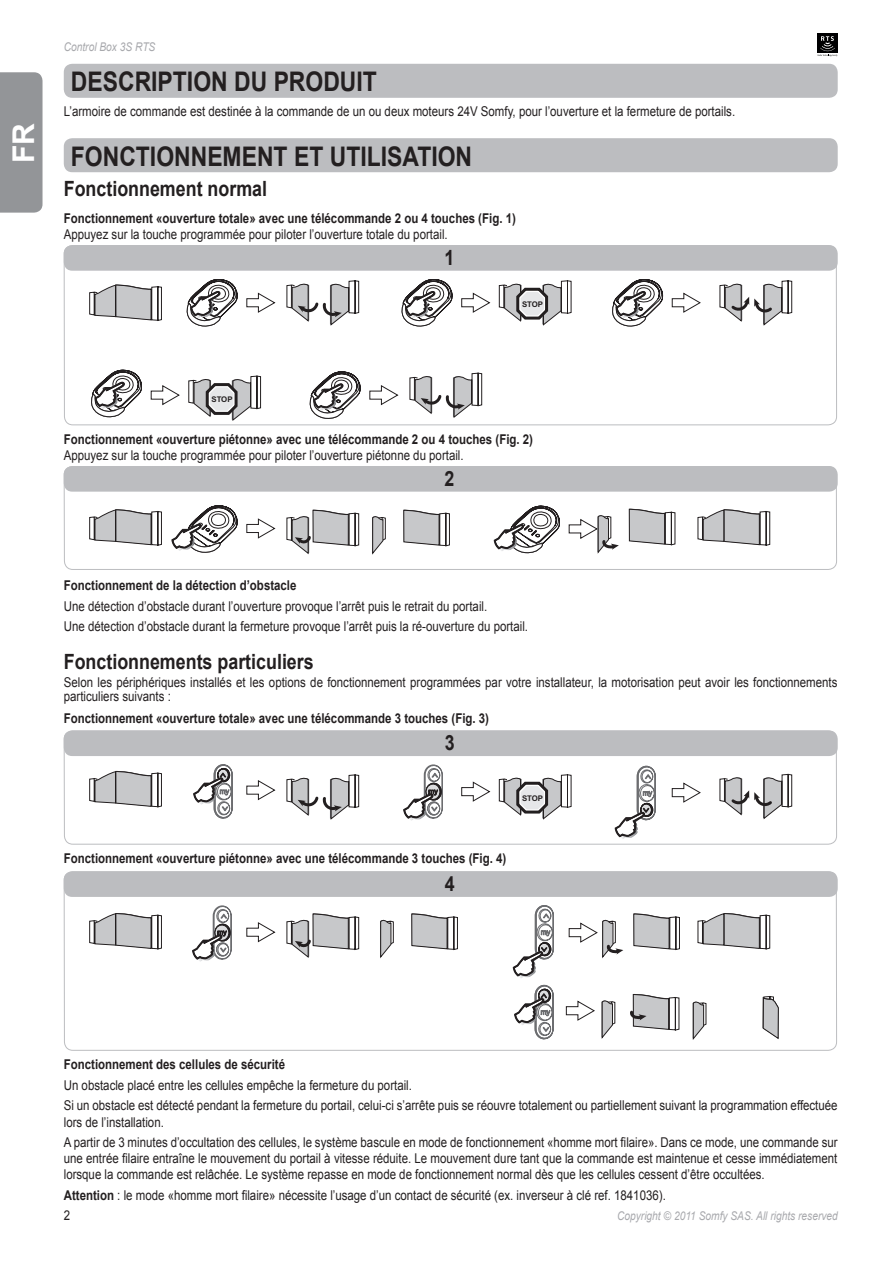
<style>
.page{position:relative;width:893px;height:1263px;background:#fff}
.page>*{position:absolute;margin:0;border:0;box-sizing:border-box;transform-origin:0 0}
.t1{font:700 30px "Arial";color:#fff}
.t2{font:700 27px "Arial";color:#231f20;scale:.85 1}
.t3{font:700 21px "Arial";color:#231f20;scale:.85 1}
.t4{font:13.5px/20.4px "Arial";color:#231f20;scale:.85 1}
.t5{font:700 13.5px "Arial";color:#231f20;scale:.85 1}
.t6{font:italic 12px "Arial";color:#a8a9ad;scale:.85 1}
.t7{font:700 7.8px "Arial";color:#231f20}
.s1{font-weight:700}
</style>
<div class="page">
<div style="left:0;top:72px;width:43px;height:141px;background:#939598"></div>
<div style="left:817px;top:33px;width:21px;height:20px;background:#000001"></div>
<svg style="left:818px;top:36px;width:19px;height:20px"></svg>
<div style="left:64px;top:138px;width:774px;height:34px;background:#bcbdc0;border-radius:9px"></div>
<div style="left:64px;top:64px;width:774px;height:34px;background:#bcbdc0;border-radius:9px"></div>
<div style="left:64px;top:245px;width:774px;height:26px;background:#bcbdc0;border-radius:9px"></div>
<div style="left:64px;top:245px;width:773px;height:180px;border:1px solid #bcbdc0;border-radius:9px"></div>
<svg style="left:246px;top:292px;width:29px;height:21px"></svg>
<svg style="left:89px;top:279px;width:149px;height:48px"></svg>
<svg style="left:461px;top:292px;width:29px;height:21px"></svg>
<svg style="left:401px;top:279px;width:52px;height:48px"></svg>
<svg style="left:672px;top:292px;width:29px;height:21px"></svg>
<svg style="left:612px;top:279px;width:51px;height:48px"></svg>
<svg style="left:499px;top:280px;width:73px;height:46px"></svg>
<svg style="left:151px;top:385px;width:29px;height:20px"></svg>
<svg style="left:91px;top:369px;width:51px;height:49px"></svg>
<svg style="left:188px;top:375px;width:73px;height:46px"></svg>
<svg style="left:719px;top:280px;width:73px;height:46px"></svg>
<svg style="left:286px;top:280px;width:74px;height:46px"></svg>
<svg style="left:369px;top:385px;width:29px;height:20px"></svg>
<svg style="left:309px;top:371px;width:52px;height:48px"></svg>
<svg style="left:409px;top:372px;width:74px;height:46px"></svg>
<div style="left:64px;top:730px;width:774px;height:26px;background:#bcbdc0;border-radius:9px"></div>
<div style="left:64px;top:730px;width:773px;height:114px;border:1px solid #bcbdc0;border-radius:9px"></div>
<svg style="left:246px;top:780px;width:29px;height:20px"></svg>
<svg style="left:89px;top:770px;width:73px;height:38px"></svg>
<svg style="left:461px;top:781px;width:29px;height:21px"></svg>
<svg style="left:672px;top:782px;width:29px;height:21px"></svg>
<svg style="left:499px;top:774px;width:73px;height:46px"></svg>
<svg style="left:719px;top:773px;width:73px;height:47px"></svg>
<svg style="left:286px;top:774px;width:74px;height:46px"></svg>
<svg style="left:194px;top:764px;width:39px;height:55px"></svg>
<svg style="left:404px;top:764px;width:39px;height:57px"></svg>
<svg style="left:615px;top:766px;width:41px;height:73px"></svg>
<div style="left:64px;top:871px;width:774px;height:26px;background:#bcbdc0;border-radius:9px"></div>
<div style="left:64px;top:871px;width:773px;height:180px;border:1px solid #bcbdc0;border-radius:9px"></div>
<svg style="left:246px;top:922px;width:29px;height:20px"></svg>
<svg style="left:89px;top:913px;width:73px;height:37px"></svg>
<svg style="left:286px;top:919px;width:25px;height:39px"></svg>
<svg style="left:312px;top:913px;width:381px;height:117px"></svg>
<svg style="left:693px;top:913px;width:86px;height:127px"></svg>
<svg style="left:193px;top:905px;width:39px;height:57px"></svg>
<svg style="left:513px;top:905px;width:41px;height:73px"></svg>
<svg style="left:515px;top:985px;width:39px;height:55px"></svg>
<svg style="left:380px;top:913px;width:78px;height:46px"></svg>
<svg style="left:566px;top:913px;width:114px;height:126px"></svg>
<div style="left:64px;top:466px;width:774px;height:26px;background:#bcbdc0;border-radius:9px"></div>
<div style="left:64px;top:466px;width:773px;height:104px;border:1px solid #bcbdc0;border-radius:9px"></div>
<svg style="left:89px;top:509px;width:73px;height:37px"></svg>
<svg style="left:172px;top:505px;width:598px;height:49px"></svg>
<h1 class="t1" style="left:4px;top:163px;width:41px;rotate:-90deg">FR</h1>
<p class="t6" style="left:64px;top:39px;width:109px">Control Box 3S RTS</p>
<h2 class="t2" style="left:71px;top:64px;width:37px">Descri</h2>
<h2 class="t2" style="left:158px;top:64px;width:35px">ption</h2>
<h2 class="t2" style="left:234px;top:64px;width:85px">du prod</h2>
<h2 class="t2" style="left:340px;top:64px;width:32px">uit</h2>
<p class="t4" style="left:64px;top:101px;width:791px">L’armoire de commande est destinée à la commande de un ou deux moteurs 24V Somfy, pour l’ouverture et la fermeture de portails.</p>
<h2 class="t2" style="left:71px;top:138px;width:36px">Fonctionnement</h2>
<h2 class="t2" style="left:294px;top:138px;width:78px">et utilisation</h2>
<h3 class="t3" style="left:64px;top:175px;width:241px">Fonctionnement normal</h3>
<p class="t5" style="left:64px;top:209px;width:533px">Fonctionnement «ouverture totale» avec une télécommande 2 ou 4 touches (Fig. 1)</p>
<p class="t4" style="left:64px;top:224px;width:453px">Appuyez sur la touche programmée pour piloter l’ouverture totale du portail.</p>
<h3 class="t3" style="left:444px;top:244px;width:13px">1</h3>
<p class="t7" style="left:522px;top:299px;width:23px">STOP</p>
<p class="t7" style="left:211px;top:394px;width:23px">STOP</p>
<p class="t5" style="left:64px;top:430px;width:554px">Fonctionnement «ouverture piétonne» avec une télécommande 2 ou 4 touches (Fig. 2)</p>
<p class="t4" style="left:64px;top:445px;width:472px">Appuyez sur la touche programmée pour piloter l’ouverture piétonne du portail.</p>
<h3 class="t3" style="left:444px;top:465px;width:13px">2</h3>
<p class="t5" style="left:64px;top:577px;width:275px">Fonctionnement de la détection d’obstacle</p>
<p class="t4" style="left:64px;top:596px;width:548px">Une détection d’obstacle durant l’ouverture provoque l’arrêt puis le retrait du portail.<br>Une détection d’obstacle durant la fermeture provoque l’arrêt puis la ré-ouverture du portail.</p>
<h3 class="t3" style="left:64px;top:648px;width:296px">Fonctionnements particuliers</h3>
<p class="t4" style="left:64px;top:676px;width:912px;line-height:13.5px">Selon les périphériques installés et les options de fonctionnement programmées par votre installateur, la motorisation peut avoir les fonctionnements particuliers suivants :</p>
<p class="t5" style="left:64px;top:709px;width:502px">Fonctionnement «ouverture totale» avec une télécommande 3 touches (Fig. 3)</p>
<h3 class="t3" style="left:445px;top:729px;width:13px">3</h3>
<p class="t7" style="left:522px;top:793px;width:23px">STOP</p>
<p class="t5" style="left:64px;top:849px;width:522px">Fonctionnement «ouverture piétonne» avec une télécommande 3 touches (Fig. 4)</p>
<h3 class="t3" style="left:445px;top:870px;width:13px">4</h3>
<p class="t5" style="left:64px;top:1056px;width:262px">Fonctionnement des cellules de sécurité</p>
<p class="t4" style="left:64px;top:1075px;width:912px">Un obstacle placé entre les cellules empêche la fermeture du portail.<br>Si un obstacle est détecté pendant la fermeture du portail, celui-ci s’arrête puis se réouvre totalement ou partiellement suivant la programmation effectuée</p>
<p class="t4" style="left:64px;top:1112px;width:912px">lors de l’installation.<br>A partir de 3 minutes d’occultation des cellules, le système bascule en mode de fonctionnement «homme mort filaire». Dans ce mode, une commande sur</p>
<p class="t4" style="left:64px;top:1150px;width:912px;line-height:16.2px">une entrée filaire entraîne le mouvement du portail à vitesse réduite. Le mouvement dure tant que la commande est maintenue et cesse immédiatement lorsque la commande est relâchée. Le système repasse en mode de fonctionnement normal dès que les cellules cessent d’être occultées.</p>
<p class="t4" style="left:64px;top:1185px;width:710px"><span class="s1">Attention</span> : le mode «homme mort filaire» nécessite l’usage d’un contact de sécurité (ex. inverseur à clé ref. 1841036).</p>
<p class="t4" style="left:64px;top:1205px;width:9px">2</p>
<p class="t6" style="left:617px;top:1207px;width:261px">Copyright © 2011 Somfy SAS. All rights reserved</p>
</div>
